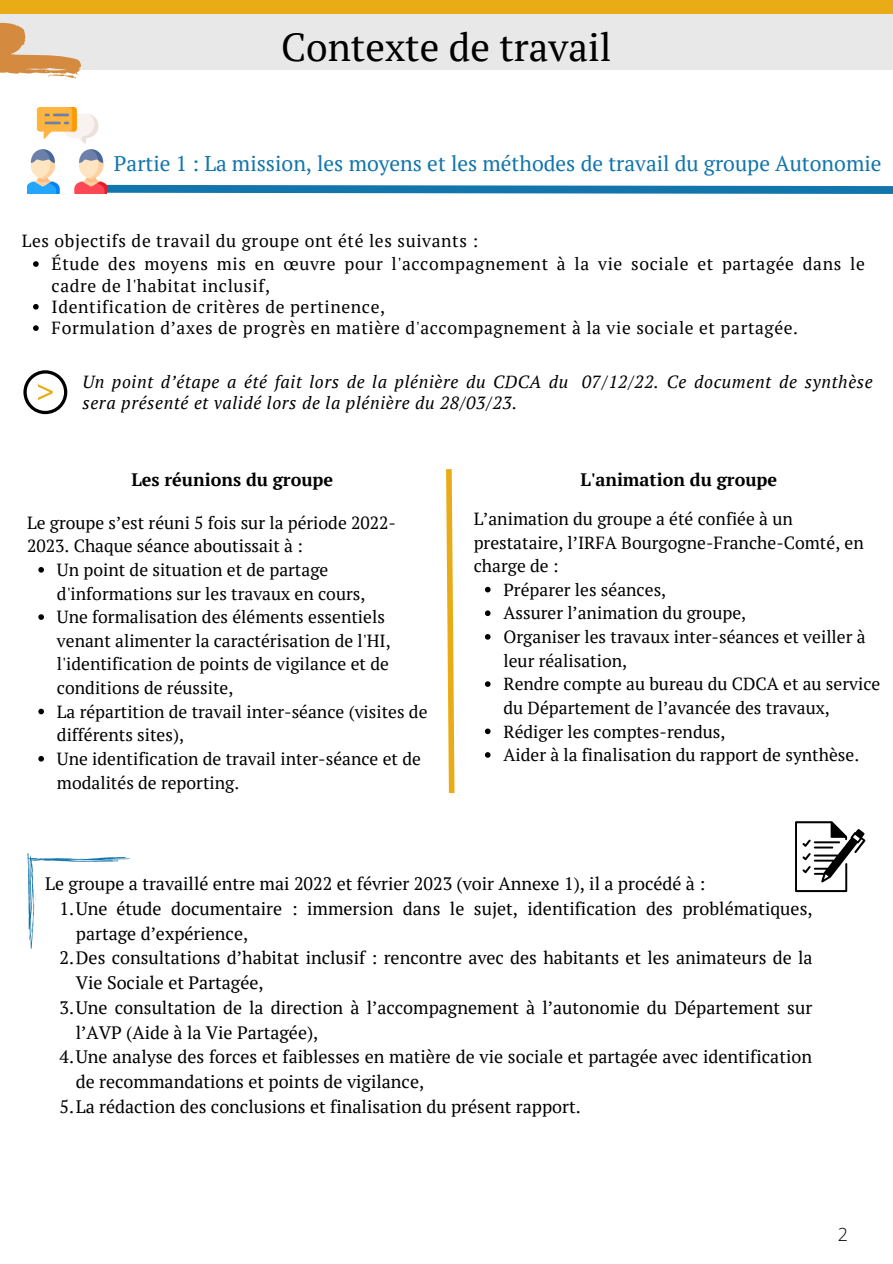
<style>
.page{position:relative;width:893px;height:1264px;background:#fff}
.page>*{position:absolute;margin:0;border:0;box-sizing:border-box;transform-origin:0 0}
.t1{font:39px "PT Serif";color:#000}
.t2{font:21.3px "PT Serif";color:#1275ab}
.t3{font:18px "PT Serif";color:#000}
.t4{font:700 18px "PT Serif";color:#000}
.t5{font:300 18px "Open Sans";color:#000}
.t6{font:17.55px/23.5px "PT Serif";color:#000}
.t7{font:17.55px/21.3px "PT Serif";letter-spacing:.035em;color:#000}
.t8{font:italic 17.55px/21.3px "PT Serif";letter-spacing:.035em;color:#000}
</style>
<div class="page">
<svg style="left:0;top:0;width:892px;height:79px;background:#eaddc0"></svg>
<svg style="left:28px;top:853px;width:102px;height:95px"></svg>
<svg style="left:795px;top:821px;width:70px;height:71px"></svg>
<svg style="left:75px;top:184px;width:817px;height:10px;background:#4491bc"></svg>
<img style="left:27px;top:108px;width:80px;height:85px">
<svg style="left:33px;top:261px;width:6px;height:6px"></svg>
<svg style="left:33px;top:304px;width:6px;height:5px"></svg>
<svg style="left:33px;top:325px;width:6px;height:6px"></svg>
<svg style="left:25px;top:372px;width:41px;height:40px"></svg>
<div style="left:23px;top:370px;width:44px;height:44px;border:3px solid #000;border-radius:50%"></div>
<svg style="left:38px;top:384px;width:15px;height:16px"></svg>
<svg style="left:446px;top:469px;width:9px;height:324px"></svg>
<svg style="left:38px;top:567px;width:6px;height:5px"></svg>
<svg style="left:38px;top:614px;width:6px;height:6px"></svg>
<svg style="left:38px;top:708px;width:6px;height:6px"></svg>
<svg style="left:38px;top:756px;width:6px;height:5px"></svg>
<svg style="left:485px;top:587px;width:5px;height:5px"></svg>
<svg style="left:485px;top:610px;width:5px;height:6px"></svg>
<svg style="left:485px;top:634px;width:5px;height:5px"></svg>
<svg style="left:485px;top:681px;width:5px;height:6px"></svg>
<svg style="left:485px;top:728px;width:5px;height:6px"></svg>
<svg style="left:485px;top:752px;width:5px;height:5px"></svg>
<h1 class="t1" style="left:281px;top:21px;width:332px">Contexte de travail</h1>
<p class="t2" style="left:114px;top:148px;width:769px">Partie 1 : La mission, les moyens et les méthodes de travail du groupe Autonomie</p>
<p class="t7" style="left:22px;top:229px;width:458px">Les objectifs de travail du groupe ont été les suivants :</p>
<p class="t7" style="left:52px;top:253px;width:814px">Étude des moyens mis en œuvre pour l'accompagnement à la vie sociale et partagée dans le cadre de l'habitat inclusif,<br>Identification de critères de pertinence,<br>Formulation d’axes de progrès en matière d'accompagnement à la vie sociale et partagée.</p>
<p class="t8" style="left:82px;top:370px;width:791px">Un point d’étape a été fait lors de la plénière du CDCA du 07/12/22. Ce document de synthèse sera présenté et validé lors de la plénière du 28/03/23.</p>
<p class="t4" style="left:131px;top:468px;width:203px">Les réunions du groupe</p>
<p class="t4" style="left:580px;top:468px;width:198px">L'animation du groupe</p>
<p class="t6" style="left:27px;top:510px;width:370px">Le groupe s’est réuni 5 fois sur la période 2022-<br>2023. Chaque séance aboutissait à :</p>
<p class="t6" style="left:57px;top:557px;width:372px">Un point de situation et de partage d'informations sur les travaux en cours,<br>Une formalisation des éléments essentiels venant alimenter la caractérisation de l'HI, l'identification de points de vigilance et de conditions de réussite,<br>La répartition de travail inter-séance (visites de différents sites),<br>Une identification de travail inter-séance et de modalités de reporting.</p>
<p class="t6" style="left:473px;top:506px;width:391px">L’animation du groupe a été confiée à un prestataire, l’IRFA Bourgogne-Franche-Comté, en charge de :</p>
<p class="t6" style="left:503px;top:577px;width:378px">Préparer les séances,<br>Assurer l’animation du groupe,<br>Organiser les travaux inter-séances et veiller à leur réalisation,<br>Rendre compte au bureau du CDCA et au service du Département de l’avancée des travaux, Rédiger les comptes-rendus,<br>Aider à la finalisation du rapport de synthèse.</p>
<p class="t3" style="left:45px;top:871px;width:661px">Le groupe a travaillé entre mai 2022 et février 2023 (voir Annexe 1), il a procédé à :</p>
<p class="t3" style="left:59px;top:896px;width:754px">1.Une étude documentaire : immersion dans le sujet, identification des problématiques,</p>
<p class="t3" style="left:76px;top:920px;width:174px">partage d’expérience,</p>
<p class="t3" style="left:59px;top:945px;width:754px">2.Des consultations d’habitat inclusif : rencontre avec des habitants et les animateurs de la</p>
<p class="t3" style="left:76px;top:970px;width:189px">Vie Sociale et Partagée,</p>
<p class="t3" style="left:59px;top:995px;width:754px">3.Une consultation de la direction à l’accompagnement à l’autonomie du Département sur</p>
<p class="t3" style="left:76px;top:1019px;width:244px">l’AVP (Aide à la Vie Partagée),</p>
<p class="t3" style="left:59px;top:1044px;width:754px">4.Une analyse des forces et faiblesses en matière de vie sociale et partagée avec identification</p>
<p class="t3" style="left:76px;top:1069px;width:350px">de recommandations et points de vigilance,</p>
<p class="t3" style="left:59px;top:1094px;width:522px">5.La rédaction des conclusions et finalisation du présent rapport.</p>
<p class="t5" style="left:837px;top:1221px;width:12px">2</p>
</div>
